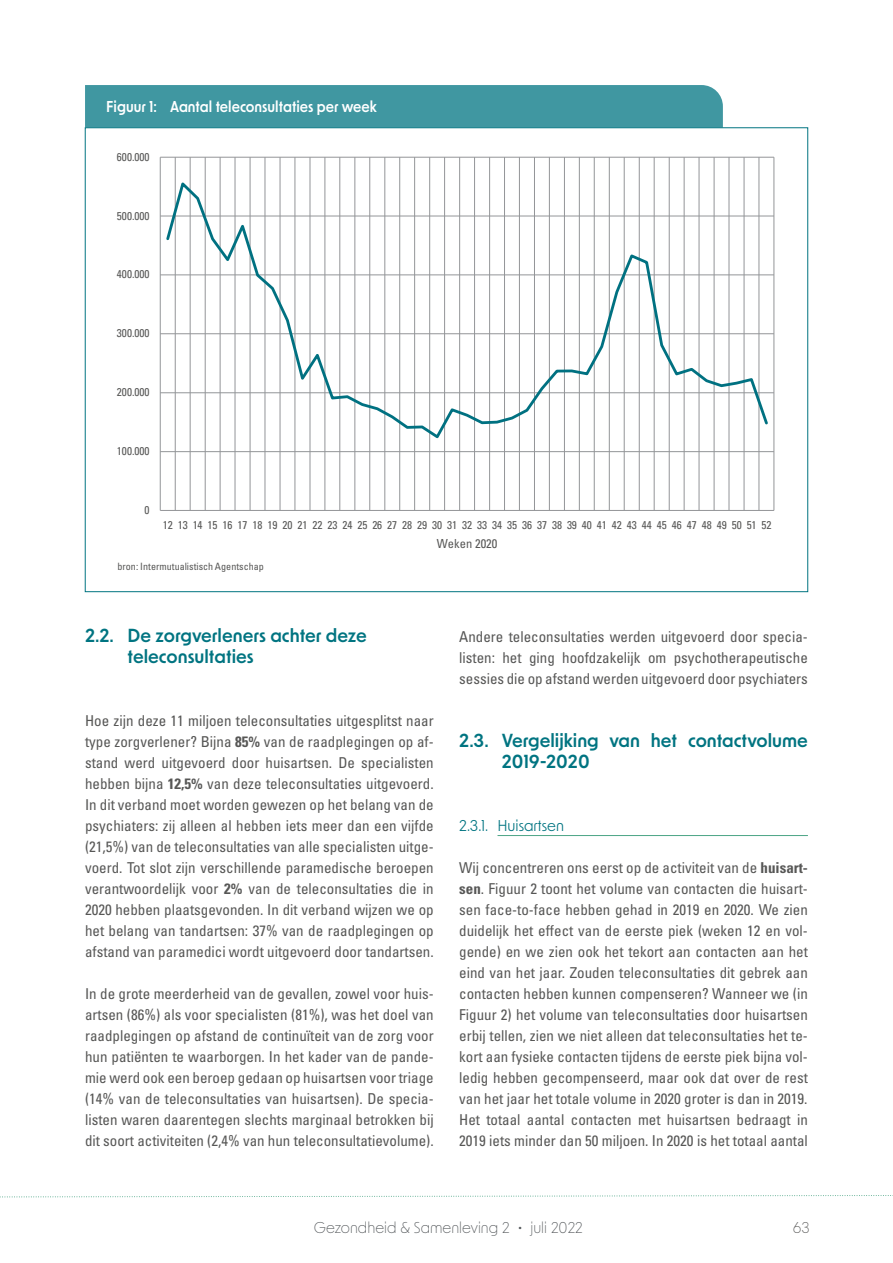
<style>
.page{position:relative;width:893px;height:1263px;background:#fff}
.page>*{position:absolute;margin:0;border:0;box-sizing:border-box;transform-origin:0 0}
.t1{font:600 18px/21px "New Order";color:#007481}
.t2{font:condensed 15px/21px "Univers LT Std";color:#575756;text-align:justify}
.t3{font:600 15px "New Order";color:#fff;scale:.93 1}
.t4{font:300 15px "New Order";color:#53575a}
.t5{font:15px "New Order";color:#007481}
.t6{font:300 15px "New Order";color:#575756}
.t7{font:condensed 12.45px "Univers";color:#575756}
.t8{font:condensed 11.25px "Univers";letter-spacing:-.005em;color:#575756}
.t9{font:condensed 10.05px "Univers";letter-spacing:.005em;color:#575756}
.s1{font-weight:700}
</style>
<div class="page">
<svg style="left:0;top:1195px;width:893px;height:3px"></svg>
<div style="left:85px;top:85px;width:638px;height:43px;background:#4097a1"></div>
<hr style="left:160px;top:451px;width:614px;height:1px;background:#939598">
<hr style="left:160px;top:392px;width:614px;height:1px;background:#939598">
<hr style="left:160px;top:333px;width:614px;height:1px;background:#939598">
<hr style="left:160px;top:275px;width:614px;height:1px;background:#939598">
<hr style="left:160px;top:216px;width:614px;height:1px;background:#939598">
<hr style="left:160px;top:157px;width:614px;height:1px;background:#939598">
<hr style="left:160px;top:157px;width:1px;height:353px;background:#939598">
<hr style="left:175px;top:157px;width:1px;height:353px;background:#939598">
<hr style="left:190px;top:157px;width:1px;height:353px;background:#939598">
<hr style="left:205px;top:157px;width:1px;height:353px;background:#939598">
<hr style="left:220px;top:157px;width:1px;height:353px;background:#939598">
<hr style="left:235px;top:157px;width:1px;height:353px;background:#939598">
<hr style="left:250px;top:157px;width:1px;height:353px;background:#939598">
<hr style="left:265px;top:157px;width:1px;height:353px;background:#939598">
<hr style="left:280px;top:157px;width:1px;height:353px;background:#939598">
<hr style="left:295px;top:157px;width:1px;height:353px;background:#939598">
<hr style="left:310px;top:157px;width:1px;height:353px;background:#939598">
<hr style="left:325px;top:157px;width:1px;height:353px;background:#939598">
<hr style="left:340px;top:157px;width:1px;height:353px;background:#939598">
<hr style="left:355px;top:157px;width:1px;height:353px;background:#939598">
<hr style="left:369px;top:157px;width:1px;height:353px;background:#939598">
<hr style="left:385px;top:157px;width:1px;height:353px;background:#939598">
<hr style="left:399px;top:157px;width:1px;height:353px;background:#939598">
<hr style="left:414px;top:157px;width:1px;height:353px;background:#939598">
<hr style="left:429px;top:157px;width:1px;height:353px;background:#939598">
<hr style="left:444px;top:157px;width:1px;height:353px;background:#939598">
<hr style="left:459px;top:157px;width:1px;height:353px;background:#939598">
<hr style="left:474px;top:157px;width:1px;height:353px;background:#939598">
<hr style="left:489px;top:157px;width:1px;height:353px;background:#939598">
<hr style="left:504px;top:157px;width:1px;height:353px;background:#939598">
<hr style="left:519px;top:157px;width:1px;height:353px;background:#939598">
<hr style="left:534px;top:157px;width:1px;height:353px;background:#939598">
<hr style="left:549px;top:157px;width:1px;height:353px;background:#939598">
<hr style="left:564px;top:157px;width:1px;height:353px;background:#939598">
<hr style="left:579px;top:157px;width:1px;height:353px;background:#939598">
<hr style="left:594px;top:157px;width:1px;height:353px;background:#939598">
<hr style="left:609px;top:157px;width:1px;height:353px;background:#939598">
<hr style="left:624px;top:157px;width:1px;height:353px;background:#939598">
<hr style="left:639px;top:157px;width:1px;height:353px;background:#939598">
<hr style="left:654px;top:157px;width:1px;height:353px;background:#939598">
<hr style="left:669px;top:157px;width:1px;height:353px;background:#939598">
<hr style="left:684px;top:157px;width:1px;height:353px;background:#939598">
<hr style="left:699px;top:157px;width:1px;height:353px;background:#939598">
<hr style="left:714px;top:157px;width:1px;height:353px;background:#939598">
<hr style="left:729px;top:157px;width:1px;height:353px;background:#939598">
<hr style="left:744px;top:157px;width:1px;height:353px;background:#939598">
<hr style="left:759px;top:157px;width:1px;height:353px;background:#939598">
<hr style="left:774px;top:157px;width:1px;height:353px;background:#939598">
<hr style="left:160px;top:510px;width:614px;height:1px;background:#939598">
<svg style="left:164px;top:179px;width:606px;height:262px"></svg>
<hr style="left:497px;top:835px;width:311px;height:1px;background:#4ca585">
<p class="t3" style="left:106px;top:97px;width:292px">Figuur 1: Aantal teleconsultaties per week</p>
<p class="t8" style="left:117px;top:150px;width:34px">600.000</p>
<p class="t8" style="left:117px;top:208px;width:34px">500.000</p>
<p class="t8" style="left:117px;top:267px;width:34px">400.000</p>
<p class="t8" style="left:117px;top:326px;width:34px">300.000</p>
<p class="t8" style="left:117px;top:385px;width:34px">200.000</p>
<p class="t8" style="left:117px;top:444px;width:34px">100.000</p>
<p class="t8" style="left:145px;top:503px;width:7px">0</p>
<p class="t8" style="left:163px;top:518px;width:610px">12 13 14 15 16 17 18 19 20 21 22 23 24 25 26 27 28 29 30 31 32 33 34 35 36 37 38 39 40 41 42 43 44 45 46 47 48 49 50 51 52</p>
<p class="t7" style="left:437px;top:536px;width:62px">Weken 2020</p>
<p class="t9" style="left:117px;top:560px;width:148px">bron: Intermutualistisch Agentschap</p>
<p class="t1" style="left:128px;top:624px;width:241px;text-indent:-43px">2.2. De zorgverleners achter deze teleconsultaties</p>
<p class="t2" style="left:85px;top:710px;width:350px">Hoe zijn deze 11 miljoen teleconsultaties uitgesplitst naar type zorgverlener? Bijna <span class="s1">85%</span> van de raadplegingen op af&shy;stand werd uitgevoerd door huisartsen. De specialisten hebben bijna <span class="s1">12,5%</span> van deze teleconsultaties uitgevoerd.<br>In dit verband moet worden gewezen op het belang van de psychiaters: zij alleen al hebben iets meer dan een vijfde (21,5%) van de teleconsultaties van alle specialisten uitge&shy;voerd. Tot slot zijn verschillende paramedische beroepen verantwoordelijk voor <span class="s1">2%</span> van de teleconsultaties die in 2020 hebben plaatsgevonden. In dit verband wijzen we op het belang van tandartsen: 37% van de raadplegingen op afstand van paramedici wordt uitgevoerd door tandartsen.</p>
<p class="t2" style="left:85px;top:983px;width:350px">In de grote meerderheid van de gevallen, zowel voor huis&shy;artsen (86%) als voor specialisten (81%), was het doel van raadplegingen op afstand de continuïteit van de zorg voor hun patiënten te waarborgen. In het kader van de pande&shy;mie werd ook een beroep gedaan op huisartsen voor triage (14% van de teleconsultaties van huisartsen). De specia&shy;listen waren daarentegen slechts marginaal betrokken bij dit soort activiteiten (2,4% van hun teleconsultatievolume).</p>
<p class="t2" style="left:459px;top:626px;width:350px">Andere teleconsultaties werden uitgevoerd door specia&shy;listen: het ging hoofdzakelijk om psychotherapeutische sessies die op afstand werden uitgevoerd door psychiaters</p>
<p class="t1" style="left:502px;top:729px;width:308px;text-indent:-43px">2.3. Vergelijking van het contactvolume<br>2019-2020</p>
<p class="t5" style="left:459px;top:816px;width:106px">2.3.1. Huisartsen</p>
<p class="t2" style="left:459px;top:857px;width:350px">Wij concentreren ons eerst op de activiteit van de <span class="s1">huisart&shy;sen</span>. Figuur 2 toont het volume van contacten die huisart&shy;sen face-to-face hebben gehad in 2019 en 2020. We zien duidelijk het effect van de eerste piek (weken 12 en vol&shy;gende) en we zien ook het tekort aan contacten aan het eind van het jaar. Zouden teleconsultaties dit gebrek aan contacten hebben kunnen compenseren? Wanneer we (in Figuur 2) het volume van teleconsultaties door huisartsen erbij tellen, zien we niet alleen dat teleconsultaties het te&shy;kort aan fysieke contacten tijdens de eerste piek bijna vol&shy;ledig hebben gecompenseerd, maar ook dat over de rest van het jaar het totale volume in 2020 groter is dan in 2019.<br>Het totaal aantal contacten met huisartsen bedraagt in 2019 iets minder dan 50 miljoen. In 2020 is het totaal aantal</p>
<p class="t4" style="left:314px;top:1218px;width:271px">Gezondheid &amp; Samenleving 2 • juli 2022</p>
<p class="t6" style="left:793px;top:1218px;width:18px">63</p>
</div>
